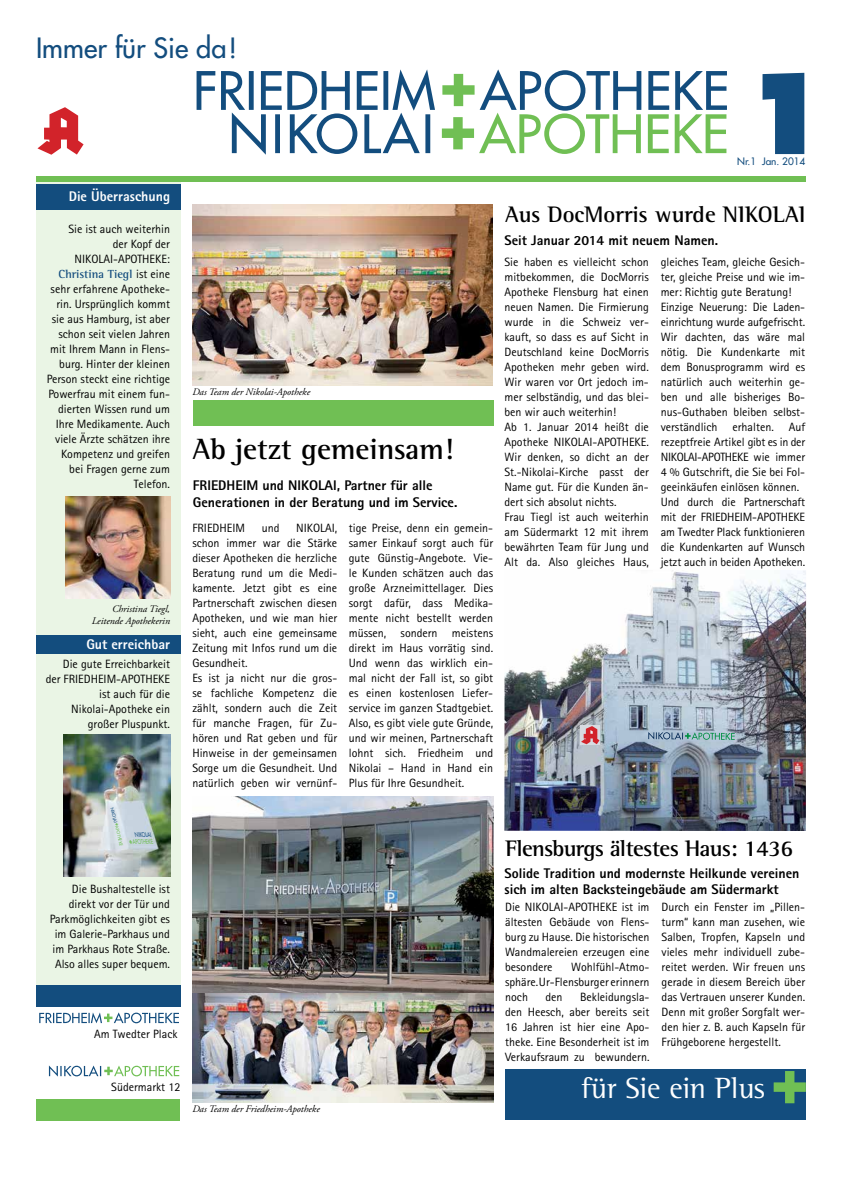
<style>
.page{position:relative;width:842px;height:1191px;background:#fff}
.page>*{position:absolute;margin:0;border:0;box-sizing:border-box;transform-origin:0 0}
.t1{font:800 107.8px "Futura";color:#134d7e}
.t2{font:700 30px "Rotis Semi Serif";color:#000}
.t3{font:30px "Rotis Semi Serif";color:#fff}
.t4{font:27.2px "Futura";color:#134d7e}
.t5{font:700 23px "Rotis Semi Serif";letter-spacing:-.025em;color:#000}
.t6{font:700 23px "Rotis Semi Serif";color:#000}
.t7{font:800 14px/16.8px "Rotis Sans Serif";color:#000}
.t8{font:800 14px "Rotis Sans Serif";color:#fff}
.t9{font:12px/15px "Rotis Sans Serif";color:#000;text-align:justify}
.t10{font:700 12px "Rotis Semi Serif";color:#134d7e}
.t11{font:italic 10px/12px "Adobe Garamond Pro";color:#000;text-align:right}
.t12{font:10px "Futura";color:#134d7e}
.t13{font:italic 6.4px/7.3px "Futura";color:#70bf54;text-align:right;scale:.67 1}
.t14{font:4.2px "Futura";color:#70bf54}
.s1{font-family:"Rotis Sans Serif";font-weight:400;color:#000}
.s2{color:#134d7e}
.s3{font-weight:700;font-size:7.8px}
</style>
<div class="page">
<div style="left:36px;top:182px;width:144px;height:824px;background:#eaf5e5"></div>
<img style="left:65px;top:496px;width:105px;height:102px">
<div style="left:36px;top:635px;width:144px;height:18px;background:#134d7e"></div>
<div style="left:505px;top:1069px;width:301px;height:51px;background:#134d7e"></div>
<svg style="left:442px;top:69px;width:285px;height:85px"></svg>
<svg style="left:197px;top:69px;width:238px;height:86px"></svg>
<svg style="left:774px;top:1071px;width:32px;height:32px"></svg>
<img style="left:64px;top:734px;width:106px;height:143px">
<div style="left:36px;top:176px;width:770px;height:5px;background:#70bf54"></div>
<div style="left:36px;top:184px;width:144px;height:26px;background:#134d7e"></div>
<img style="left:192px;top:797px;width:301px;height:202px">
<svg style="left:37px;top:107px;width:47px;height:48px"></svg>
<div style="left:36px;top:1098px;width:144px;height:22px;background:#70bf54"></div>
<svg style="left:49px;top:1065px;width:130px;height:11px"></svg>
<svg style="left:39px;top:1012px;width:140px;height:11px"></svg>
<div style="left:36px;top:985px;width:144px;height:21px;background:#134d7e"></div>
<img style="left:193px;top:993px;width:300px;height:109px">
<img style="left:504px;top:570px;width:302px;height:261px">
<div style="left:580px;top:725px;width:20px;height:20px;background:#d7dbe1"></div>
<svg style="left:581px;top:726px;width:18px;height:18px"></svg>
<svg style="left:648px;top:732px;width:87px;height:8px"></svg>
<img style="left:193px;top:204px;width:300px;height:182px">
<div style="left:193px;top:400px;width:300px;height:26px;background:#70bf54"></div>
<h3 class="t4" style="left:36px;top:30px;width:203px">Immer für Sie da!</h3>
<p class="t8" style="left:69px;top:187px;width:103px">Die Überraschung</p>
<p class="t9" style="left:68px;top:222px;width:103px;text-align:right">Sie ist auch weiterhin der Kopf der<br>NIKOLAI-APOTHEKE:</p>
<p class="t10" style="left:59px;top:267px;width:113px">Christina Tiegl <span class="s1">ist eine</span></p>
<p class="t9" style="left:47px;top:282px;width:125px;text-align:right">sehr erfahrene Apotheke&shy;rin. Ursprünglich kommt sie aus Hamburg, ist aber schon seit vielen Jahren mit Ihrem Mann in Flens&shy;burg. Hinter der kleinen<br>Person steckt eine richtige<br>Powerfrau mit einem fun&shy;dierten Wissen rund um<br>Ihre Medikamente. Auch viele Ärzte schätzen ihre<br>Kompetenz und greifen bei Fragen gerne zum<br>Telefon.</p>
<p class="t11" style="left:92px;top:603px;width:80px">Christina Tiegl,<br>Leitende Apothekerin</p>
<p class="t8" style="left:86px;top:635px;width:85px">Gut erreichbar</p>
<p class="t9" style="left:46px;top:656px;width:126px;text-align:right">Die gute Erreichbarkeit der FRIEDHEIM-APOTHEKE ist auch für die<br>Nikolai-Apotheke ein großer Pluspunkt.</p>
<p class="t14" style="left:115px;top:806px;width:41px;rotate:76deg"><span class="s2">NIKOLAI</span><sup>+</sup>APOTHEKE</p>
<p class="t13" style="left:129px;top:831px;width:41px"><span class="s2">NIKOLAI </span><span class="s3">+</span>APOTHEKE</p>
<p class="t9" style="left:50px;top:881px;width:122px;text-align:right">Die Bushaltestelle ist direkt vor der Tür und<br>Parkmöglichkeiten gibt es im Galerie-Parkhaus und im Parkhaus Rote Straße.<br>Also alles super bequem.</p>
<p class="t11" style="left:192px;top:386px;width:119px">Das Team der Nikolai-Apotheke</p>
<h2 class="t2" style="left:193px;top:430px;width:263px">Ab jetzt gemeinsam!</h2>
<p class="t7" style="left:193px;top:477px;width:266px">FRIEDHEIM und NIKOLAI, Partner für alle<br>Generationen in der Beratung und im Service.</p>
<p class="t9" style="left:192px;top:520px;width:146px;text-align:left;text-indent:104px">NIKOLAI, schon immer war die Stärke dieser Apotheken die herzliche<br>Beratung rund um die Medi&shy;kamente. Jetzt gibt es eine<br>Partnerschaft zwischen diesen<br>Apotheken, und wie man hier sieht, auch eine gemeinsame<br>Zeitung mit Infos rund um die<br>Gesundheit.<br>Es ist ja nicht nur die gros&shy;se fachliche Kompetenz die zählt, sondern auch die Zeit für manche Fragen, für Zu&shy;hören und Rat geben und für<br>Hinweise in der gemeinsamen<br>Sorge um die Gesundheit. Und natürlich geben wir vernünf-</p>
<p class="t9" style="left:349px;top:520px;width:146px">tige Preise, denn ein gemein&shy;samer Einkauf sorgt auch für gute Günstig-Angebote. Vie&shy;le Kunden schätzen auch das große Arzneimittellager. Dies sorgt dafür, dass Medika&shy;mente nicht bestellt werden müssen, sondern meistens direkt im Haus vorrätig sind.<br>Und wenn das wirklich ein&shy;mal nicht der Fall ist, so gibt es einen kostenlosen Liefer&shy;service im ganzen Stadtgebiet.<br>Also, es gibt viele gute Gründe, und wir meinen, Partnerschaft lohnt sich. Friedheim und Nikolai – Hand in Hand ein Plus für Ihre Gesundheit.</p>
<p class="t9" style="left:192px;top:520px;width:54px">FRIEDHEIM</p>
<p class="t9" style="left:262px;top:520px;width:19px">und</p>
<p class="t9" style="left:94px;top:1026px;width:85px">Am Twedter Plack</p>
<p class="t9" style="left:111px;top:1079px;width:71px">Südermarkt 12</p>
<p class="t11" style="left:192px;top:1102px;width:129px">Das Team der Friedheim-Apotheke</p>
<h1 class="t1" style="left:742px;top:47px;width:91px">1</h1>
<p class="t12" style="left:737px;top:155px;width:70px">Nr.1 Jan. 2014</p>
<h3 class="t6" style="left:505px;top:200px;width:302px">Aus DocMorris wurde NIKOLAI</h3>
<p class="t7" style="left:504px;top:231px;width:215px">Seit Januar 2014 mit neuem Namen.</p>
<p class="t9" style="left:504px;top:254px;width:146px;text-align:left">Sie haben es vielleicht schon mitbekommen, die DocMorris<br>Apotheke Flensburg hat einen neuen Namen. Die Firmierung wurde in die Schweiz ver&shy;kauft, so dass es auf Sicht in<br>Deutschland keine DocMorris<br>Apotheken mehr geben wird.<br>Wir waren vor Ort jedoch im&shy;mer selbständig, und das blei&shy;ben wir auch weiterhin!<br>Ab 1. Januar 2014 heißt die<br>Apotheke NIKOLAI-APOTHEKE.<br>Wir denken, so dicht an der<br>St.-Nikolai-Kirche passt der<br>Name gut. Für die Kunden än&shy;dert sich absolut nichts.<br>Frau Tiegl ist auch weiterhin am Südermarkt 12 mit ihrem bewährten Team für Jung und<br>Alt da. Also gleiches Haus,</p>
<p class="t9" style="left:661px;top:255px;width:146px;text-align:left">gleiches Team, gleiche Gesich&shy;ter, gleiche Preise und wie im&shy;mer: Richtig gute Beratung!<br>Einzige Neuerung: Die Laden&shy;einrichtung wurde aufgefrischt.<br>Wir dachten, das wäre mal nötig. Die Kundenkarte mit dem Bonusprogramm wird es natürlich auch weiterhin ge&shy;ben und alle bisheriges Bo&shy;nus-Guthaben bleiben selbst&shy;verständlich erhalten. Auf rezeptfreie Artikel gibt es in der<br>NIKOLAI-APOTHEKE wie immer<br>4 % Gutschrift, die Sie bei Fol&shy;geeinkäufen einlösen können.<br>Und durch die Partnerschaft mit der FRIEDHEIM-APOTHEKE am Twedter Plack funktionieren die Kundenkarten auf Wunsch jetzt auch in beiden Apotheken.</p>
<h3 class="t5" style="left:505px;top:834px;width:289px">Flensburgs ältestes Haus: 1436</h3>
<p class="t7" style="left:504px;top:864px;width:297px">Solide Tradition und modernste Heilkunde vereinen sich im alten Backsteingebäude am Südermarkt</p>
<p class="t9" style="left:505px;top:899px;width:146px">Die NIKOLAI-APOTHEKE ist im ältesten Gebäude von Flens&shy;burg zu Hause. Die historischen Wandmalereien erzeugen eine besondere</p>
<p class="t9" style="left:505px;top:959px;width:146px;text-indent:66px">Wohlfühl-Atmo&shy;sphäre. Ur-Flensburger erinnern noch</p>
<p class="t9" style="left:505px;top:989px;width:146px;text-indent:75px">Bekleidungsla&shy;den Heesch, aber bereits seit 16 Jahren ist hier eine Apo&shy;theke. Eine Besonderheit ist im Verkaufsraum zu bewundern.</p>
<p class="t9" style="left:545px;top:989px;width:19px">den</p>
<p class="t9" style="left:661px;top:899px;width:145px">Durch ein Fenster im „Pillen&shy;turm“ kann man zusehen, wie Salben, Tropfen, Kapseln und vieles mehr individuell zube&shy;reitet werden. Wir freuen uns gerade in diesem Bereich über das Vertrauen unserer Kunden.<br>Denn mit großer Sorgfalt wer&shy;den hier z. B. auch Kapseln für Frühgeborene hergestellt.</p>
<h2 class="t3" style="left:581px;top:1070px;width:186px">für Sie ein Plus</h2>
</div>
